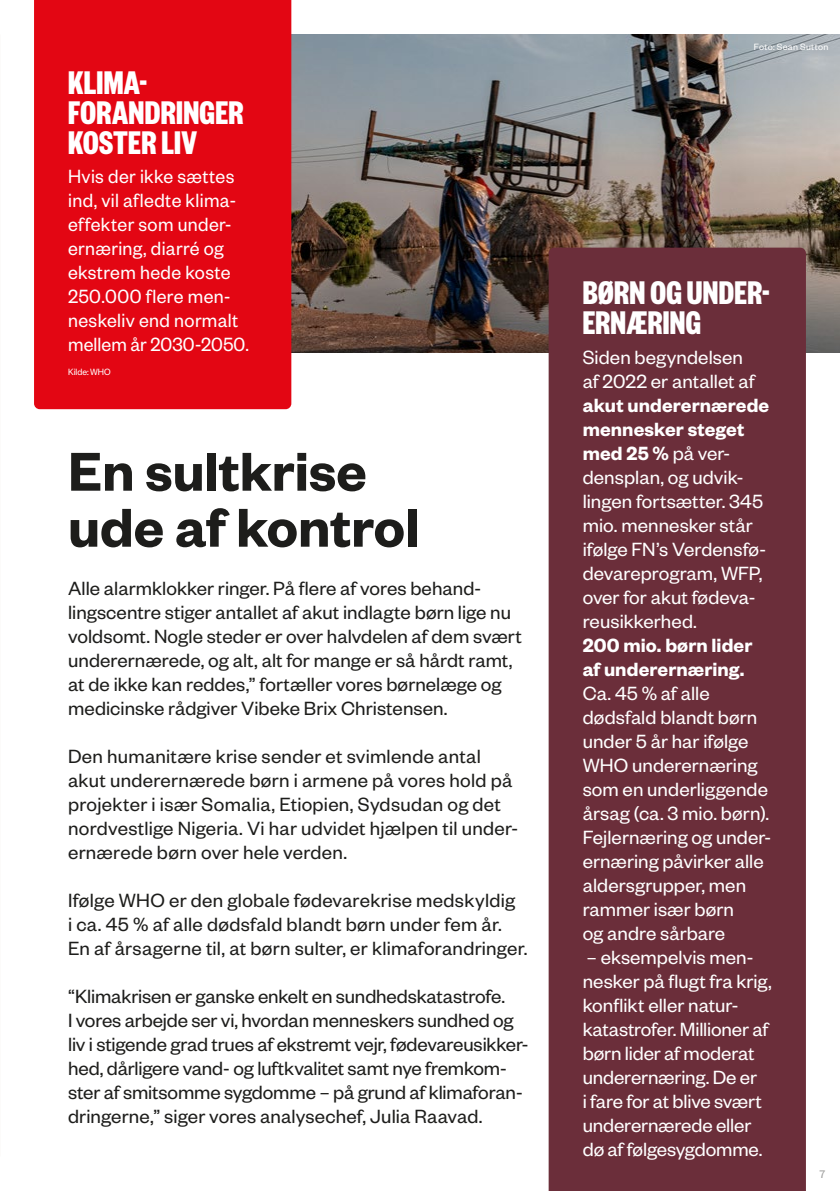
<style>
.page{position:relative;width:840px;height:1191px;background:#fff}
.page>*{position:absolute;margin:0;border:0;box-sizing:border-box;transform-origin:0 0}
.t1{font:600 60px/56px "Founders Grotesk";color:#1d1d1b}
.t2{font:700 36px/30px "Founders Grotesk X Cond";letter-spacing:.01em;color:#fff}
.t3{font:21px/24px "Founders Grotesk";letter-spacing:.005em;color:#1d1d1b}
.t4{font:21px/24px "Founders Grotesk";letter-spacing:.005em;color:#fff}
.t5{font:21px/24px "Founders Grotesk";letter-spacing:.005em;color:#fff;scale:.95 1}
.t6{font:600 21px/24px "Founders Grotesk";letter-spacing:.005em;color:#fff}
.t7{font:12px "Founders Grotesk";color:#9d9d9c}
.t8{font:10px "Founders Grotesk";letter-spacing:.025em;color:#fff}
.t9{font:10px "Founders Grotesk";color:#fff;scale:.95 1}
.s1{font-weight:600}
</style>
<div class="page">
<img style="left:291px;top:34px;width:548px;height:318px">
<div style="left:34px;top:0;width:257px;height:409px;background:#e30613"></div>
<div style="left:548px;top:248px;width:257px;height:943px;background:#6b2e3a"></div>
<h2 class="t2" style="left:68px;top:65px;width:177px">KLIMA-<br>FORANDRINGER<br>KOSTER LIV</h2>
<p class="t5" style="left:68px;top:164px;width:192px">Hvis der ikke sættes ind, vil afledte klima&shy;effekter som under&shy;ernæring, diarré og ekstrem hede koste<br>250.000 flere men&shy;neskeliv end normalt mellem år 2030-2050.</p>
<p class="t9" style="left:68px;top:366px;width:46px">Kilde: WHO</p>
<h1 class="t1" style="left:68px;top:440px;width:352px">En sultkrise ude af kontrol</h1>
<p class="t3" style="left:68px;top:575px;width:455px">Alle alarmklokker ringer. På flere af vores behand&shy;lingscentre stiger antallet af akut indlagte børn lige nu voldsomt. Nogle steder er over halvdelen af dem svært underernærede, og alt, alt for mange er så hårdt ramt, at de ikke kan reddes,” fortæller vores børnelæge og medicinske rådgiver Vibeke Brix Christensen.</p>
<p class="t3" style="left:68px;top:743px;width:451px">Den humanitære krise sender et svimlende antal akut underernærede børn i armene på vores hold på projekter i især Somalia, Etiopien, Sydsudan og det nordvestlige Nigeria. Vi har udvidet hjælpen til under&shy;ernærede børn over hele verden.</p>
<p class="t3" style="left:68px;top:887px;width:460px">Ifølge WHO er den globale fødevarekrise medskyldig<br>i ca. 45 % af alle dødsfald blandt børn under fem år.<br>En af årsagerne til, at børn sulter, er klimaforandringer.</p>
<p class="t3" style="left:68px;top:983px;width:462px">“Klimakrisen er ganske enkelt en sundhedskatastrofe.<br>I vores arbejde ser vi, hvordan menneskers sundhed og liv i stigende grad trues af ekstremt vejr, fødevareusikker&shy;hed, dårligere vand- og luftkvalitet samt nye fremkom&shy;ster af smitsomme sygdomme – på grund af klimaforan&shy;dringerne,” siger vores analysechef, Julia Raavad.</p>
<p class="t8" style="left:753px;top:41px;width:76px">Foto: Sean Sutton</p>
<h2 class="t2" style="left:582px;top:276px;width:187px">BØRN OG UNDER-<br>ERNÆRING</h2>
<p class="t4" style="left:582px;top:344px;width:173px">Siden begyndelsen af 2022 er antallet af</p>
<p class="t4" style="left:582px;top:392px;width:188px"><span class="s1">akut underernærede mennesker steget med 25 %</span> på ver&shy;densplan, og udvik&shy;lingen fortsætter. 345 mio. mennesker står ifølge FN’s Verdensfø&shy;devareprogram, WFP, over for akut fødeva&shy;reusikkerhed.</p>
<p class="t6" style="left:582px;top:632px;width:171px">200 mio. børn lider af underernæring.</p>
<p class="t4" style="left:582px;top:680px;width:190px">Ca. 45 % af alle dødsfald blandt børn under 5 år har ifølge<br>WHO underernæring som en underliggende årsag (ca. 3 mio. børn).<br>Fejlernæring og under&shy;ernæring påvirker alle aldersgrupper, men rammer især børn<br>og andre sårbare</p>
<p class="t4" style="left:582px;top:944px;width:190px">– eksempelvis men&shy;nesker på flugt fra krig, konflikt eller natur&shy;katastrofer. Millioner af børn lider af moderat underernæring. De er<br>i fare for at blive svært underernærede eller dø af følgesygdomme.</p>
<p class="t7" style="left:819px;top:1166px;width:7px">7</p>
</div>
